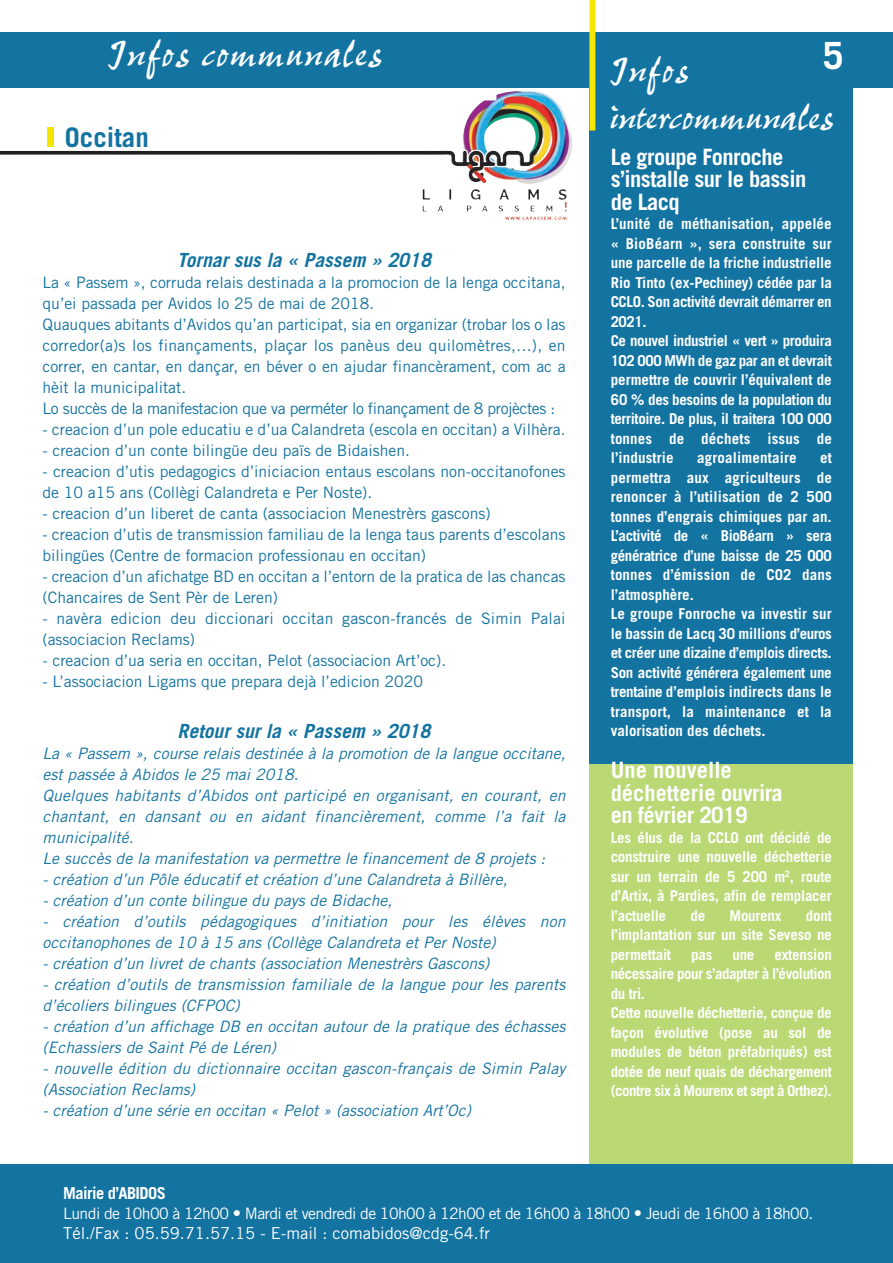
<style>
.page{position:relative;width:893px;height:1263px;background:#fff}
.page>*{position:absolute;margin:0;border:0;box-sizing:border-box;transform-origin:0 0}
.t1{font:45px "Pepita";color:#fff}
.t2{font:43.5px/46.5px "Pepita";letter-spacing:-.025em;color:#fff}
.t3{font:700 37.5px "Trade Gothic";color:#fff}
.t4{font:700 27px "Trade Gothic";color:#1373a1}
.t5{font:700 22.5px/22.5px "Trade Gothic";letter-spacing:-.025em;color:#fff}
.t6{font:700 22.5px/22.5px "Trade Gothic";color:#fff}
.t7{font:italic 700 19.5px "Trade Gothic";letter-spacing:.005em;color:#1373a1}
.t8{font:16.5px "Trade Gothic";color:#fff}
.t9{font:700 16.5px "Trade Gothic";letter-spacing:-.035em;color:#fff}
.t10{font:15.75px/21px "Trade Gothic";color:#1373a1}
.t11{font:italic 15.75px/21px "Trade Gothic";letter-spacing:.005em;color:#1373a1}
.t12{font:15.75px "Trade Gothic";letter-spacing:-.035em;color:#fff}
.t13{font:700 15px/19.5px "Trade Gothic";letter-spacing:-.015em;color:#fff}
.t14{font:700 15px "Trade Gothic";letter-spacing:.01em;color:#fff}
.s1{color:#f5e601}
.s2{font-size:16.5px}
</style>
<div class="page">
<div style="left:0;top:32px;width:893px;height:55px;background:#1373a1"></div>
<img style="left:0;top:90px;width:572px;height:110px">
<div style="left:589px;top:34px;width:264px;height:764px;background:#1373a1"></div>
<div style="left:589px;top:0;width:6px;height:131px;background:#f5e601"></div>
<div style="left:589px;top:765px;width:264px;height:464px;background:#bad874"></div>
<div style="left:0;top:1164px;width:893px;height:99px;background:#1373a1"></div>
<h1 class="t1" style="left:107px;top:23px;width:277px">Infos communales</h1>
<h3 class="t4" style="left:43px;top:128px;width:108px"><span class="s1">l</span> Occitan</h3>
<h3 class="t7" style="left:177px;top:253px;width:255px">Tornar sus la « Passem » 2018</h3>
<p class="t10" style="left:43px;top:273px;width:525px">La « Passem », corruda relais destinada a la promocion de la lenga occitana, qu’ei passada per Avidos lo 25 de mai de 2018.<br>Quauques abitants d’Avidos qu’an participat, sia en organizar (trobar los o las corredor(a)s los finançaments, plaçar los panèus deu quilomètres,…), en correr, en cantar, en dançar, en béver o en ajudar financèrament, com ac a hèit la municipalitat.<br>Lo succès de la manifestacion que va perméter lo finançament de 8 projèctes :</p>
<p class="t10" style="left:43px;top:420px;width:525px">- creacion d’un pole educatiu e d’ua Calandreta (escola en occitan) a Vilhèra.</p>
<p class="t10" style="left:43px;top:441px;width:369px">- creacion d’un conte bilingüe deu païs de Bidaishen.</p>
<p class="t10" style="left:43px;top:462px;width:524px">- creacion d’utis pedagogics d’iniciacion entaus escolans non-occitanofones de 10 a15 ans (Collègi Calandreta e Per Noste).</p>
<p class="t10" style="left:43px;top:504px;width:450px">- creacion d’un liberet de canta (associacion Menestrèrs gascons)</p>
<p class="t10" style="left:43px;top:525px;width:524px">- creacion d’utis de transmission familiau de la lenga taus parents d’escolans bilingües (Centre de formacion professionau en occitan)</p>
<p class="t10" style="left:43px;top:567px;width:524px">- creacion d’un afichatge BD en occitan a l’entorn de la pratica de las chancas (Chancaires de Sent Pèr de Leren)</p>
<p class="t10" style="left:43px;top:609px;width:524px">- navèra edicion deu diccionari occitan gascon-francés de Simin Palai (associacion Reclams)</p>
<p class="t10" style="left:43px;top:651px;width:405px">- creacion d’ua seria en occitan, Pelot (associacion Art’oc).</p>
<p class="t10" style="left:43px;top:672px;width:382px">- L’associacion Ligams que prepara dejà l’edicion 2020</p>
<h3 class="t7" style="left:178px;top:724px;width:254px">Retour sur la « Passem » 2018</h3>
<p class="t11" style="left:43px;top:744px;width:524px">La « Passem », course relais destinée à la promotion de la langue occitane, est passée à Abidos le 25 mai 2018.<br>Quelques habitants d’Abidos ont participé en organisant, en courant, en chantant, en dansant ou en aidant financièrement, comme l’a fait la municipalité.<br>Le succès de la manifestation va permettre le financement de 8 projets :</p>
<p class="t11" style="left:43px;top:870px;width:467px">- création d’un Pôle éducatif et création d’une Calandreta à Billère,</p>
<p class="t11" style="left:43px;top:891px;width:351px">- création d’un conte bilingue du pays de Bidache,</p>
<p class="t11" style="left:43px;top:912px;width:524px">- création d’outils pédagogiques d’initiation pour les élèves non occitanophones de 10 à 15 ans (Collège Calandreta et Per Noste)</p>
<p class="t11" style="left:43px;top:954px;width:448px">- création d’un livret de chants (association Menestrèrs Gascons)</p>
<p class="t11" style="left:43px;top:975px;width:524px">- création d’outils de transmission familiale de la langue pour les parents d’écoliers bilingues (CFPOC)</p>
<p class="t11" style="left:43px;top:1017px;width:524px">- création d’un affichage DB en occitan autour de la pratique des échasses (Echassiers de Saint Pé de Léren)</p>
<p class="t11" style="left:43px;top:1059px;width:524px">- nouvelle édition du dictionnaire occitan gascon-français de Simin Palay (Association Reclams)</p>
<p class="t11" style="left:43px;top:1101px;width:430px">- création d’une série en occitan « Pelot » (association Art’Oc)</p>
<h3 class="t3" style="left:823px;top:42px;width:22px">5</h3>
<h2 class="t2" style="left:609px;top:43px;width:226px">Infos intercommunales</h2>
<h3 class="t5" style="left:611px;top:148px;width:197px">Le groupe Fonroche s’installe sur le bassin de Lacq</h3>
<p class="t13" style="left:611px;top:216px;width:223px">L’unité de méthanisation, appelée « BioBéarn », sera construite sur une parcelle de la friche industrielle<br>Rio Tinto (ex-Pechiney) cédée par la<br>CCLO. Son activité devrait démarrer en<br>2021.<br>Ce nouvel industriel « vert » produira<br>102 000 MWh de gaz par an et devrait permettre de couvrir l’équivalent de<br>60 % des besoins de la population du territoire. De plus, il traitera 100 000 tonnes de déchets issus de l’industrie</p>
<p class="t14" style="left:697px;top:452px;width:101px">agroalimentaire</p>
<p class="t13" style="left:611px;top:450px;width:223px;text-indent:209px">et permettra aux agriculteurs de renoncer à l’utilisation de 2 500 tonnes d’engrais chimiques par an.<br>L’activité de « BioBéarn » sera génératrice d’une baisse de 25 000 tonnes d’émission de CO2 dans l’atmosphère.<br>Le groupe Fonroche va investir sur le bassin de Lacq 30 millions d’euros et créer une dizaine d’emplois directs.<br>Son activité générera également une trentaine d’emplois indirects dans le transport, la maintenance et la valorisation des déchets.</p>
<h3 class="t6" style="left:611px;top:761px;width:174px">Une nouvelle déchetterie ouvrira en février 2019</h3>
<p class="t13" style="left:611px;top:829px;width:223px;text-align:justify">Les élus de la CCLO ont décidé de construire une nouvelle déchetterie sur un terrain de 5 200 m<sup>2</sup>, route d’Artix, à Pardies, afin de remplacer l’actuelle</p>
<p class="t13" style="left:611px;top:907px;width:223px;text-align:justify;text-indent:195px">dont l’implantation sur un site Seveso ne permettait</p>
<p class="t13" style="left:690px;top:907px;width:16px">de</p>
<p class="t13" style="left:729px;top:907px;width:53px">Mourenx</p>
<p class="t13" style="left:611px;top:946px;width:223px;text-indent:164px">extension nécessaire pour s’adapter à l’évolution du tri.<br>Cette nouvelle déchetterie, conçue de façon évolutive (pose au sol de modules de béton préfabriqués) est dotée de neuf quais de déchargement (contre six à Mourenx et sept à Orthez).</p>
<p class="t13" style="left:691px;top:946px;width:23px">pas</p>
<p class="t13" style="left:732px;top:946px;width:24px">une</p>
<p class="t9" style="left:63px;top:1187px;width:104px">Mairie d’ABIDOS</p>
<p class="t12" style="left:63px;top:1207px;width:751px">Lundi de 10h00 à 12h00 <span class="s2">•</span> Mardi et vendredi de 10h00 à 12h00 et de 16h00 à 18h00 <span class="s2">•</span> Jeudi de 16h00 à 18h00.</p>
<p class="t8" style="left:63px;top:1227px;width:428px">Tél./Fax : 05.59.71.57.15 - E-mail : comabidos@cdg-64.fr</p>
</div>
